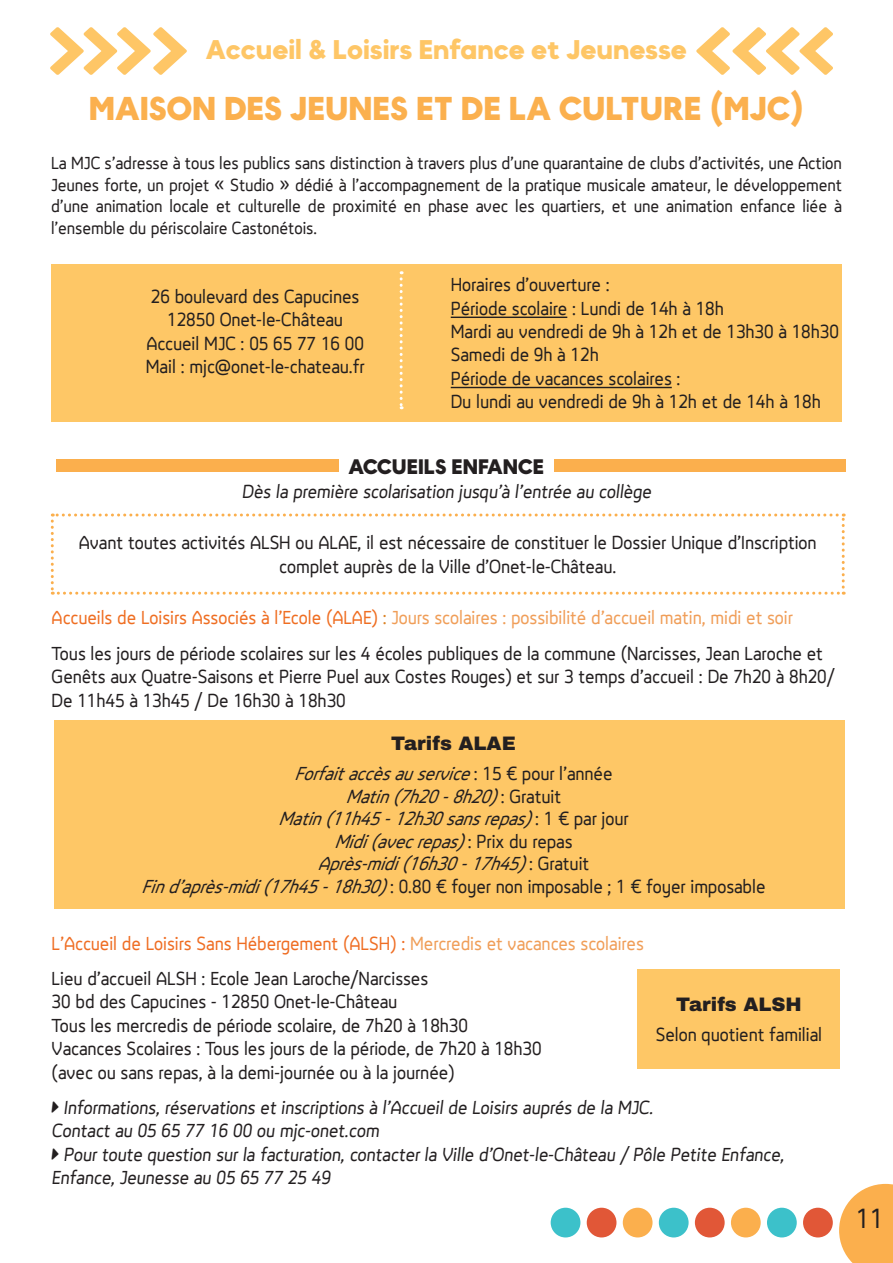
<style>
.page{position:relative;width:893px;height:1263px;background:#fff}
.page>*{position:absolute;margin:0;border:0;box-sizing:border-box;transform-origin:0 0}
.t1{font:700 33px "MADE Okine Sans PERSONALUSE";color:#fbb04e}
.t2{font:28.5px "LT Reponse";color:#231f20}
.t3{font:700 27px "MADE Okine Sans PERSONALUSE";color:#fec666}
.t4{font:700 21px "MADE Okine Sans PERSONALUSE";color:#231f20}
.t5{font:19.5px/23.4px "LT Reponse";color:#231f20}
.t6{font:italic 19.5px/22.5px "LT Reponse";color:#231f20;text-align:center}
.t7{font:900 19.5px "Archivo";color:#231f20}
.t8{font:18px/21.6px "LT Reponse";color:#231f20;text-align:justify}
.s1{color:#ef6e22}
.s2{color:#db8225}
.s3{color:#f09e58}
.s4{color:#f09e59}
.s5{font-style:normal}
.s6{color:#ef6e24}
</style>
<div class="page">
<svg style="left:839px;top:1184px;width:54px;height:79px;background:#fbba66"></svg>
<div style="left:731px;top:1208px;width:30px;height:29px;background:#fbaf4d;border-radius:50%"></div>
<div style="left:623px;top:1208px;width:29px;height:29px;background:#fbaf4d;border-radius:50%"></div>
<div style="left:803px;top:1208px;width:30px;height:29px;background:#e15737;border-radius:50%"></div>
<div style="left:695px;top:1208px;width:30px;height:29px;background:#e15737;border-radius:50%"></div>
<div style="left:587px;top:1208px;width:29px;height:29px;background:#e15737;border-radius:50%"></div>
<div style="left:767px;top:1208px;width:30px;height:29px;background:#3cc1ca;border-radius:50%"></div>
<div style="left:659px;top:1208px;width:30px;height:29px;background:#3cc1ca;border-radius:50%"></div>
<div style="left:551px;top:1208px;width:29px;height:29px;background:#3cc1ca;border-radius:50%"></div>
<div style="left:51px;top:264px;width:791px;height:157px;background:#fec766"></div>
<hr style="left:451px;top:317px;width:116px;height:1px;background:#231f20">
<hr style="left:451px;top:387px;width:221px;height:1px;background:#231f20">
<div style="left:54px;top:720px;width:791px;height:189px;background:#fec766"></div>
<svg style="left:400px;top:271px;width:3px;height:138px"></svg>
<svg style="left:51px;top:513px;width:794px;height:82px"></svg>
<div style="left:56px;top:459px;width:282px;height:13px;background:#fbaf4d"></div>
<div style="left:554px;top:459px;width:291px;height:13px;background:#fbaf4d"></div>
<svg style="left:50px;top:27px;width:137px;height:48px"></svg>
<svg style="left:696px;top:27px;width:137px;height:48px"></svg>
<div style="left:638px;top:969px;width:202px;height:100px;background:#fec766"></div>
<h3 class="t3" style="left:206px;top:32px;width:483px">Accueil &amp; Loisirs Enfance et Jeunesse</h3>
<h1 class="t1" style="left:89px;top:87px;width:717px">MAISON DES JEUNES ET DE LA CULTURE (MJC)</h1>
<p class="t8" style="left:51px;top:152px;width:792px">La MJC s’adresse à tous les publics sans distinction à travers plus d’une quarantaine de clubs d’activités, une Action Jeunes forte, un projet « Studio » dédié à l’accompagnement de la pratique musicale amateur, le développement d’une animation locale et culturelle de proximité en phase avec les quartiers, et une animation enfance liée à l’ensemble du périscolaire Castonétois.</p>
<p class="t5" style="left:146px;top:284px;width:220px;text-align:center">26 boulevard des Capucines<br>12850 Onet-le-Château<br>Accueil MJC : 05 65 77 16 00<br>Mail : mjc@onet-le-chateau.fr</p>
<p class="t5" style="left:451px;top:273px;width:390px">Horaires d’ouverture :<br>Période scolaire : Lundi de 14h à 18h<br>Mardi au vendredi de 9h à 12h et de 13h30 à 18h30<br>Samedi de 9h à 12h<br>Période de vacances scolaires :<br>Du lundi au vendredi de 9h à 12h et de 14h à 18h</p>
<p class="t4" style="left:348px;top:453px;width:197px">ACCUEILS ENFANCE</p>
<p class="t5" style="left:242px;top:479px;width:414px">Dès la première scolarisation jusqu’à l’entrée au collège</p>
<p class="t5" style="left:79px;top:531px;width:739px;text-align:center">Avant toutes activités ALSH ou ALAE, il est nécessaire de constituer le Dossier Unique d’Inscription complet auprès de la Ville d’Onet-le-Château.</p>
<p class="t5" style="left:52px;top:600px;width:773px;line-height:35.4px"><span class="s1">Accueils de Loisirs Associés à l’Ecole (ALAE)</span> <span class="s2">:</span> <span class="s3">Jours scolaires :</span> <span class="s4">possibilité d’accueil matin, midi et soir<br></span>Tous les jours de période scolaires sur les 4 écoles publiques de la commune (Narcisses, Jean Laroche et</p>
<p class="t5" style="left:52px;top:665px;width:785px">Genêts aux Quatre-Saisons et Pierre Puel aux Costes Rouges) et sur 3 temps d’accueil : De 7h20 à 8h20/<br>De 11h45 à 13h45 / De 16h30 à 18h30</p>
<p class="t7" style="left:391px;top:732px;width:126px">Tarifs ALAE</p>
<p class="t6" style="left:142px;top:762px;width:625px">Forfaitaccèsauservice<span class="s5">: 1 5 € p o u r l ’ a n n é e<br></span>Matin(7h20-8h20)<span class="s5">: G r a t u i t<br></span>Matin(11h45-12h30sansrepas)<span class="s5">: 1 € p a r j o u r<br></span>Midi(avecrepas)<span class="s5">: P r i x d u r e p a s<br></span>Après-midi(16h30-17h45)<span class="s5">: G r a t u i t<br></span>Find’après-midi(17h45-18h30)<span class="s5">: 0.80 € foyer non imposable ; 1 € foyer imposable</span></p>
<p class="t5" style="left:52px;top:925px;width:594px;line-height:35.4px"><span class="s6">L’Accueil de Loisirs Sans Hébergement (ALSH) :</span> <span class="s3">Mercredis et vacances scolaires<br></span>Lieu d’accueil ALSH : Ecole Jean Laroche/Narcisses</p>
<p class="t5" style="left:52px;top:990px;width:491px">30 bd des Capucines - 12850 Onet-le-Château<br>Tous les mercredis de période scolaire, de 7h20 à 18h30<br>Vacances Scolaires : Tous les jours de la période, de 7h20 à 18h30 (avec ou sans repas, à la demi-journée ou à la journée)</p>
<p class="t5" style="left:52px;top:1096px;width:606px;text-indent:12px">Informations, réservations et inscriptions à l’Accueil de Loisirs auprés de la MJC.<br>Contact au 05 65 77 16 00 ou mjc-onet.com</p>
<p class="t5" style="left:52px;top:1142px;width:737px;text-indent:12px">Pour toute question sur la facturation, contacter la Ville d’Onet-le-Château / Pôle Petite Enfance,<br>Enfance, Jeunesse au 05 65 77 25 49</p>
<p class="t7" style="left:676px;top:992px;width:127px">Tarifs ALSH</p>
<p class="t5" style="left:656px;top:1023px;width:168px">Selon quotient familial</p>
<h2 class="t2" style="left:856px;top:1198px;width:29px">11</h2>
</div>
